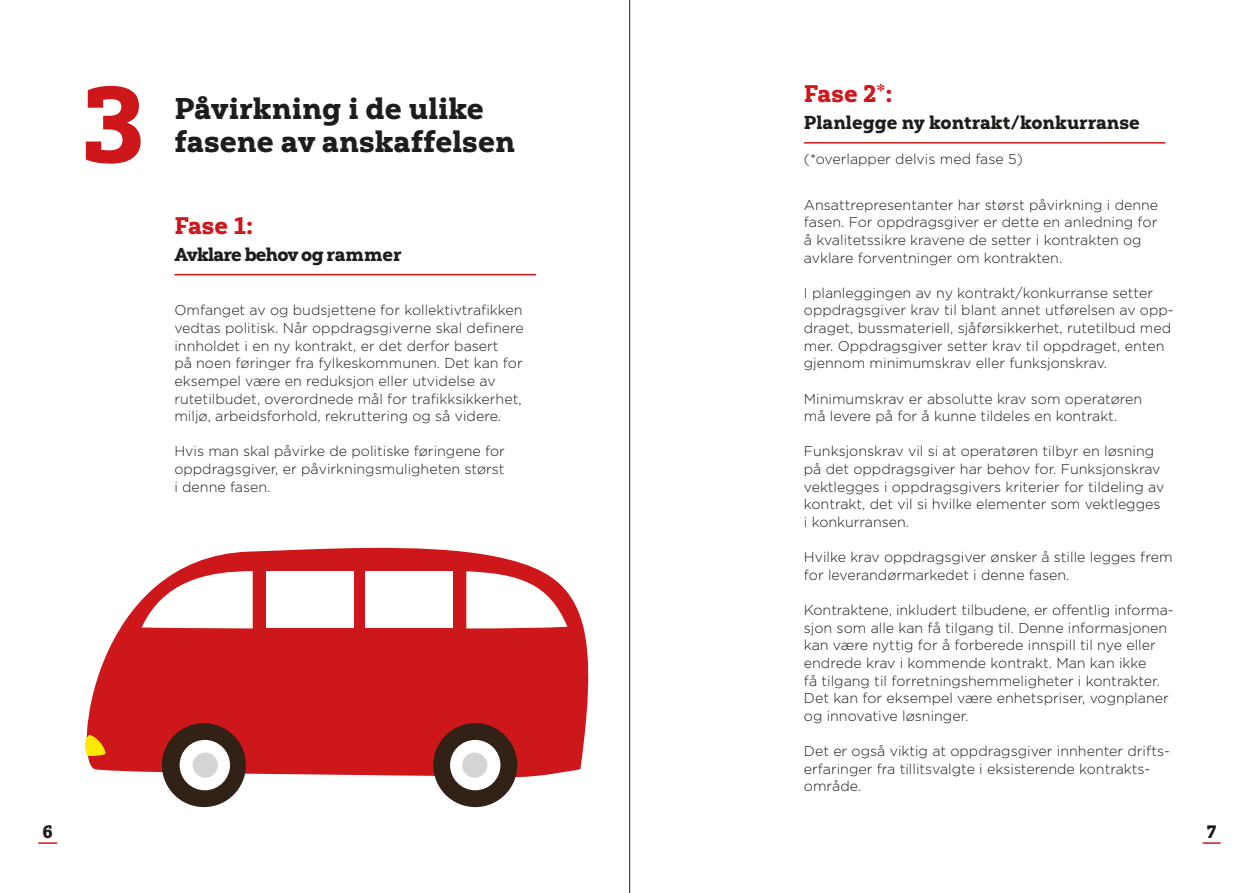
<style>
.page{position:relative;width:1259px;height:893px;background:#fff}
.page>*{position:absolute;margin:0;border:0;box-sizing:border-box;transform-origin:0 0}
.t1{font:900 expanded 107.4px "Yorkten Slab";color:#cd171a}
.t2{font:30px "Yorkten Slab Nor Bla";color:#1d1d1b}
.t3{font:24px "Yorkten Slab Nor Bla";color:#cd171a}
.t4{font:18.75px "Yorkten Slab Nor Bla";color:#1d1d1b}
.t5{font:18.75px "Yorkten Slab Nor Bla";letter-spacing:-.04em;color:#1d1d1b}
.t6{font:18px "Yorkten Slab Nor Bla";color:#1d1d1b}
.t7{font:300 14.25px/17.7px "Gotham";color:#1d1d1b}
</style>
<div class="page">
<svg style="left:38px;top:842px;width:19px;height:2px"></svg>
<svg style="left:1202px;top:842px;width:18px;height:2px"></svg>
<hr style="left:174px;top:274px;width:362px;height:1px;background:#cd171a">
<svg style="left:86px;top:547px;width:503px;height:231px;background:#d4393c"></svg>
<svg style="left:466px;top:571px;width:101px;height:57px"></svg>
<svg style="left:142px;top:571px;width:111px;height:57px"></svg>
<div style="left:266px;top:571px;width:88px;height:56px;background:#fff"></div>
<div style="left:365px;top:571px;width:87px;height:56px;background:#fff"></div>
<svg style="left:85px;top:735px;width:21px;height:21px"></svg>
<div style="left:162px;top:723px;width:84px;height:84px;background:#322116;border-radius:50%"></div>
<div style="left:180px;top:740px;width:50px;height:50px;background:#fff;border-radius:50%"></div>
<div style="left:193px;top:752px;width:25px;height:26px;background:#d7d4d4;border-radius:50%"></div>
<div style="left:433px;top:723px;width:84px;height:84px;background:#322116;border-radius:50%"></div>
<div style="left:450px;top:740px;width:50px;height:50px;background:#fff;border-radius:50%"></div>
<div style="left:462px;top:752px;width:25px;height:26px;background:#d7d4d4;border-radius:50%"></div>
<hr style="left:804px;top:142px;width:361px;height:2px;background:#cd171a">
<hr style="left:629px;top:0;width:1px;height:893px;background:#1d1d1b">
<h1 class="t1" style="left:81px;top:58px;width:66px">3</h1>
<h2 class="t2" style="left:174px;top:90px;width:311px">Påvirkning i de ulike</h2>
<h2 class="t2" style="left:174px;top:123px;width:342px">fasene av anskaffelsen</h2>
<h3 class="t3" style="left:174px;top:211px;width:80px">Fase 1:</h3>
<h3 class="t5" style="left:174px;top:243px;width:229px">Avklare behov og rammer</h3>
<p class="t7" style="left:174px;top:301px;width:351px">Omfanget av og budsjettene for kollektivtrafikken vedtas politisk. Når oppdragsgiverne skal definere innholdet i en ny kontrakt, er det derfor basert<br>på noen føringer fra fylkeskommunen. Det kan for eksempel være en reduksjon eller utvidelse av rutetilbudet, overordnede mål for trafikksikkerhet, miljø, arbeidsforhold, rekruttering og så videre.</p>
<p class="t7" style="left:174px;top:442px;width:332px;text-align:justify">Hvis man skal påvirke de politiske føringene for oppdragsgiver, er påvirkningsmuligheten størst i denne fasen.</p>
<h3 class="t3" style="left:804px;top:79px;width:90px">Fase 2*:</h3>
<h3 class="t4" style="left:804px;top:111px;width:337px">Planlegge ny kontrakt/konkurranse</h3>
<p class="t7" style="left:804px;top:150px;width:220px">(*overlapper delvis med fase 5)</p>
<p class="t7" style="left:804px;top:196px;width:356px">Ansattrepresentanter har størst påvirkning i denne fasen. For oppdragsgiver er dette en anledning for å kvalitetssikre kravene de setter i kontrakten og avklare forventninger om kontrakten.</p>
<p class="t7" style="left:804px;top:284px;width:371px">I planleggingen av ny kontrakt/konkurranse setter oppdragsgiver krav til blant annet utførelsen av opp&shy;draget, bussmateriell, sjåførsikkerhet, rutetilbud med mer. Oppdragsgiver setter krav til oppdraget, enten gjennom minimumskrav eller funksjonskrav.</p>
<p class="t7" style="left:804px;top:389px;width:340px">Minimumskrav er absolutte krav som operatøren må levere på for å kunne tildeles en kontrakt.</p>
<p class="t7" style="left:804px;top:442px;width:362px">Funksjonskrav vil si at operatøren tilbyr en løsning på det oppdragsgiver har behov for. Funksjonskrav vektlegges i oppdragsgivers kriterier for tildeling av kontrakt, det vil si hvilke elementer som vektlegges i konkurransen.</p>
<p class="t7" style="left:804px;top:548px;width:370px">Hvilke krav oppdragsgiver ønsker å stille legges frem for leverandørmarkedet i denne fasen.</p>
<p class="t7" style="left:804px;top:601px;width:371px">Kontraktene, inkludert tilbudene, er offentlig informa&shy;sjon som alle kan få tilgang til. Denne informasjonen kan være nyttig for å forberede innspill til nye eller endrede krav i kommende kontrakt. Man kan ikke<br>få tilgang til forretningshemmeligheter i kontrakter.<br>Det kan for eksempel være enhetspriser, vognplaner og innovative løsninger.</p>
<p class="t7" style="left:804px;top:742px;width:367px">Det er også viktig at oppdragsgiver innhenter drifts&shy;erfaringer fra tillitsvalgte i eksisterende kontrakts&shy;område.</p>
<p class="t6" style="left:43px;top:820px;width:12px">6</p>
<p class="t6" style="left:1207px;top:820px;width:11px">7</p>
</div>
